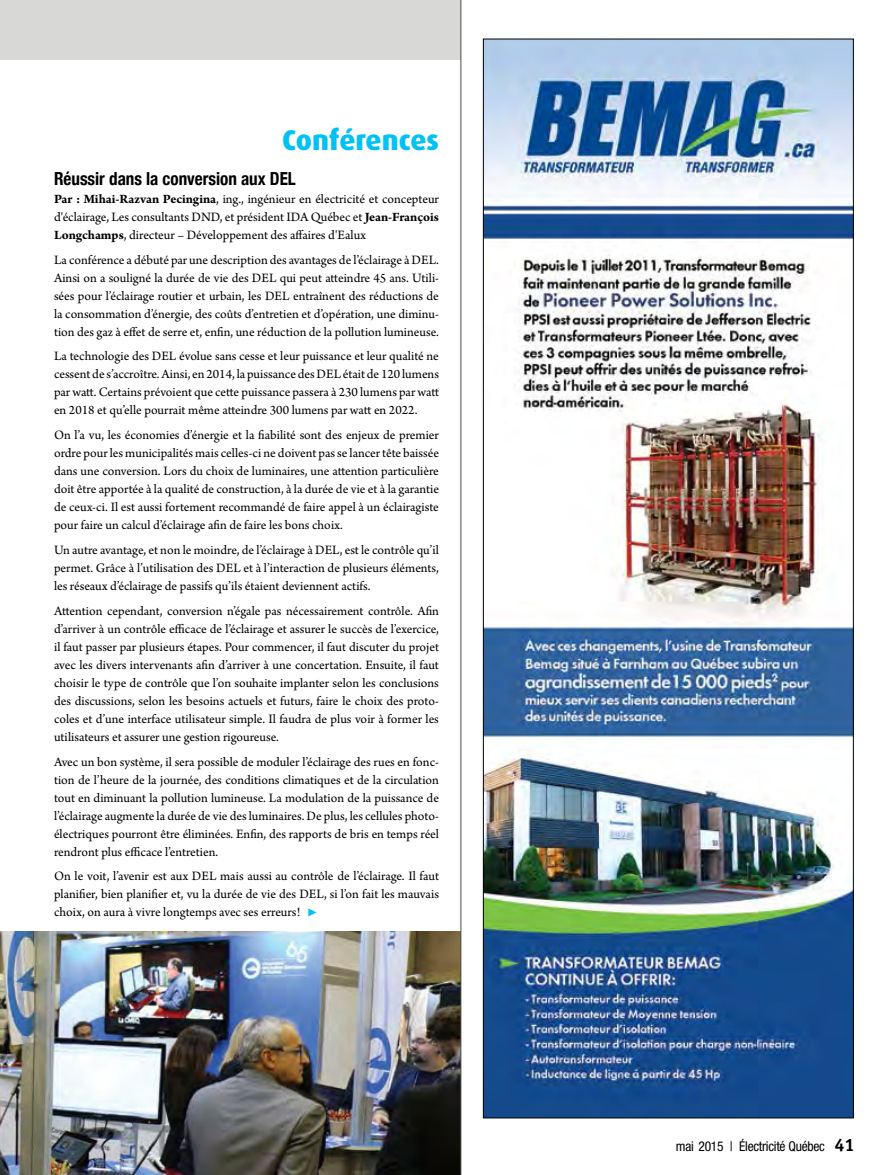
<style>
.page{position:relative;width:878px;height:1175px;background:#fff}
.page>*{position:absolute;margin:0;border:0;box-sizing:border-box;transform-origin:0 0}
.t1{font:800 28.5px "Dax";letter-spacing:-.005em;color:#00c1f3}
.t2{font:700 condensed 18px "Helvetica Neue";color:#000;scale:.95 1}
.t3{font:13.5px/18px "Arno Pro";color:#000;text-align:justify}
.t4{font:condensed 13.5px "Helvetica Neue";letter-spacing:-.02em;color:#000}
.s1{font-weight:700}
.s2{font-family:"Menlo";font-weight:700;font-style:italic;color:#00c1f3}
.s3{font-family:"Officina Sans";font-weight:700;font-stretch:normal;font-size:18px}
</style>
<div class="page">
<div style="left:0;top:0;width:460px;height:59px;background:#d8d8d7"></div>
<img style="left:485px;top:41px;width:366px;height:1075px">
<img style="left:0;top:932px;width:460px;height:242px">
<hr style="left:460px;top:0;width:1px;height:1174px;background:#4d4d4f">
<h1 class="t1" style="left:282px;top:124px;width:158px">Conférences</h1>
<h2 class="t2" style="left:54px;top:163px;width:256px">Réussir dans la conversion aux DEL</h2>
<p class="t3" style="left:54px;top:191px;width:386px"><span class="s1">Par : Mihai-Razvan Pecingina</span>, ing., ingénieur en électricité et concepteur d'éclairage, Les consultants DND, et président IDA Québec et <span class="s1">Jean-François Longchamps</span>, directeur – Développement des affaires d'Ealux</p>
<p class="t3" style="left:54px;top:251px;width:386px">La conférence a débuté par une description des avantages de l’éclairage à DEL.<br>Ainsi on a souligné la durée de vie des DEL qui peut atteindre 45 ans. Utili&shy;sées pour l’éclairage routier et urbain, les DEL entraînent des réductions de la consommation d’énergie, des coûts d’entretien et d’opération, une diminu&shy;tion des gaz à effet de serre et, enfin, une réduction de la pollution lumineuse.</p>
<p class="t3" style="left:54px;top:348px;width:386px">La technologie des DEL évolue sans cesse et leur puissance et leur qualité ne cessent de s’accroître. Ainsi, en 2014, la puissance des DEL était de 120 lumens par watt. Certains prévoient que cette puissance passera à 230 lumens par watt en 2018 et qu’elle pourrait même atteindre 300 lumens par watt en 2022.</p>
<p class="t3" style="left:54px;top:427px;width:386px">On l’a vu, les économies d’énergie et la fiabilité sont des enjeux de premier ordre pour les municipalités mais celles-ci ne doivent pas se lancer tête baissée dans une conversion. Lors du choix de luminaires, une attention particulière doit être apportée à la qualité de construction, à la durée de vie et à la garantie de ceux-ci. Il est aussi fortement recommandé de faire appel à un éclairagiste pour faire un calcul d’éclairage afin de faire les bons choix.</p>
<p class="t3" style="left:54px;top:541px;width:386px">Un autre avantage, et non le moindre, de l’éclairage à DEL, est le contrôle qu’il permet. Grâce à l’utilisation des DEL et à l’interaction de plusieurs éléments, les réseaux d’éclairage de passifs qu’ils étaient deviennent actifs.</p>
<p class="t3" style="left:54px;top:602px;width:386px">Attention cependant, conversion n’égale pas nécessairement contrôle. Afin d’arriver à un contrôle efficace de l’éclairage et assurer le succès de l’exercice, il faut passer par plusieurs étapes. Pour commencer, il faut discuter du projet avec les divers intervenants afin d’arriver à une concertation. Ensuite, il faut choisir le type de contrôle que l’on souhaite implanter selon les conclusions des discussions, selon les besoins actuels et futurs, faire le choix des proto&shy;coles et d’une interface utilisateur simple. Il faudra de plus voir à former les utilisateurs et assurer une gestion rigoureuse.</p>
<p class="t3" style="left:54px;top:753px;width:386px">Avec un bon système, il sera possible de moduler l’éclairage des rues en fonc&shy;tion de l’heure de la journée, des conditions climatiques et de la circulation tout en diminuant la pollution lumineuse. La modulation de la puissance de l’éclairage augmente la durée de vie des luminaires. De plus, les cellules photo&shy;électriques pourront être éliminées. Enfin, des rapports de bris en temps réel rendront plus efficace l’entretien.</p>
<p class="t3" style="left:54px;top:868px;width:386px">On le voit, l’avenir est aux DEL mais aussi au contrôle de l’éclairage. Il faut planifier, bien planifier et, vu la durée de vie des DEL, si l’on fait les mauvais choix, on aura à vivre longtemps avec ses erreurs! <span class="s2">▶</span></p>
<p class="t4" style="left:676px;top:1138px;width:180px">mai 2015 | Électricité Québec <span class="s3">41</span></p>
</div>
